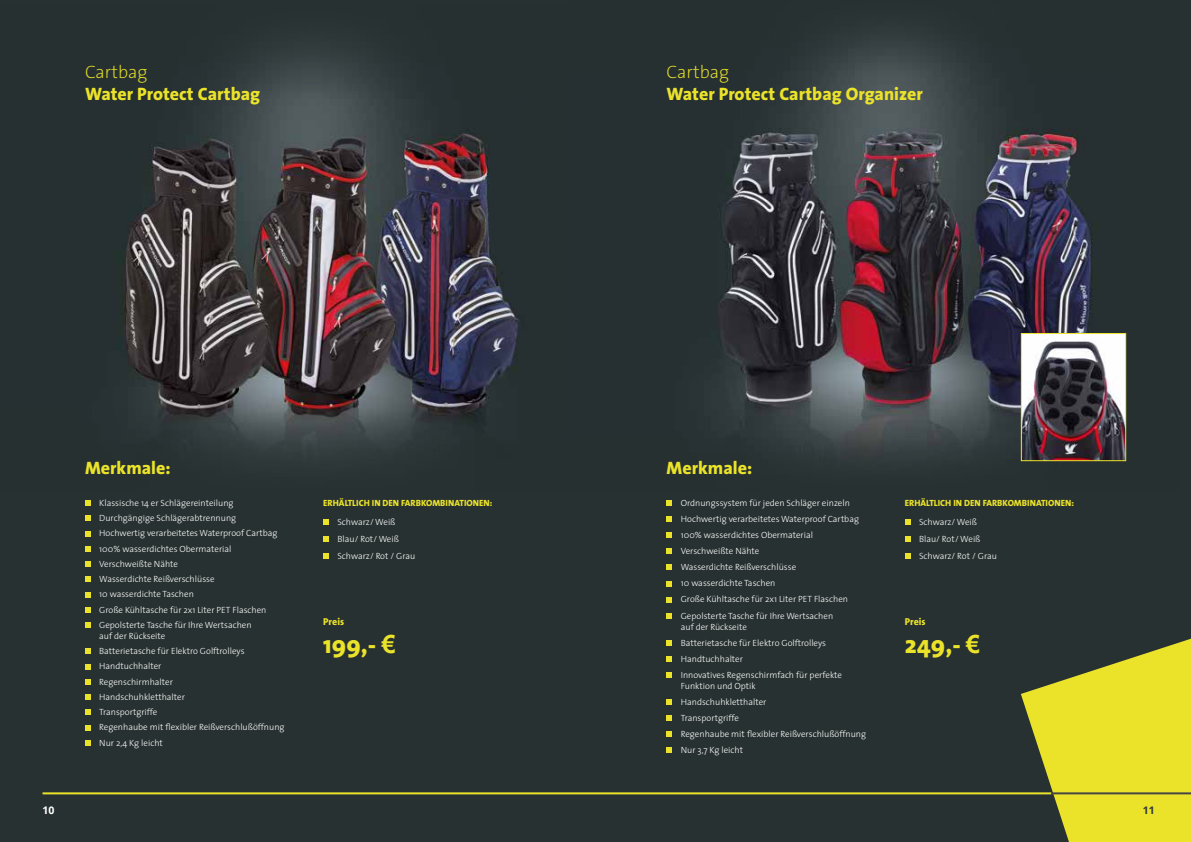
<style>
.page{position:relative;width:1191px;height:842px;background:#283131}
.page>*{position:absolute;margin:0;border:0;box-sizing:border-box;transform-origin:0 0}
.t1{font:800 25px "The Sans";color:#ebe32a}
.t2{font:800 18px "The Sans";color:#ebe32a}
.t3{font:200 18px "The Sans";color:#ebe32a}
.t4{font:700 10.5px "Open Sans";color:#fff}
.t5{font:700 10.5px "Open Sans";color:#303b3c}
.t6{font:800 10px "The Sans";color:#ebe32a}
.t7{font:300 9px/15.3px "The Sans";color:#fff}
.t8{font:800 9px "The Sans";color:#ebe32a}
.s1{font-family:"Arial";font-weight:700}
</style>
<div class="page">
<img style="left:122px;top:43px;width:397px;height:418px">
<svg style="left:1020px;top:639px;width:171px;height:203px"></svg>
<hr style="left:43px;top:792px;width:1008px;height:2px;background:#ebe32a">
<hr style="left:1051px;top:792px;width:140px;height:2px;background:#454545">
<img style="left:718px;top:32px;width:409px;height:430px">
<svg style="left:905px;top:520px;width:5px;height:5px"></svg>
<svg style="left:905px;top:536px;width:5px;height:6px"></svg>
<svg style="left:905px;top:553px;width:5px;height:6px"></svg>
<svg style="left:666px;top:500px;width:6px;height:6px"></svg>
<svg style="left:666px;top:516px;width:6px;height:6px"></svg>
<svg style="left:666px;top:532px;width:6px;height:6px"></svg>
<svg style="left:666px;top:548px;width:6px;height:6px"></svg>
<svg style="left:666px;top:565px;width:6px;height:5px"></svg>
<svg style="left:666px;top:581px;width:6px;height:5px"></svg>
<svg style="left:666px;top:597px;width:6px;height:5px"></svg>
<svg style="left:666px;top:613px;width:6px;height:5px"></svg>
<svg style="left:666px;top:640px;width:6px;height:6px"></svg>
<svg style="left:666px;top:656px;width:6px;height:6px"></svg>
<svg style="left:666px;top:672px;width:6px;height:6px"></svg>
<svg style="left:666px;top:699px;width:6px;height:6px"></svg>
<svg style="left:666px;top:715px;width:6px;height:6px"></svg>
<svg style="left:666px;top:731px;width:6px;height:6px"></svg>
<svg style="left:666px;top:748px;width:6px;height:5px"></svg>
<img style="left:1022px;top:335px;width:102px;height:124px">
<div style="left:1020px;top:333px;width:106px;height:128px;border:1px solid #ebe32a"></div>
<svg style="left:323px;top:520px;width:6px;height:5px"></svg>
<svg style="left:323px;top:536px;width:6px;height:6px"></svg>
<svg style="left:323px;top:553px;width:6px;height:6px"></svg>
<svg style="left:85px;top:500px;width:6px;height:6px"></svg>
<svg style="left:85px;top:515px;width:6px;height:6px"></svg>
<svg style="left:85px;top:531px;width:6px;height:5px"></svg>
<svg style="left:85px;top:546px;width:6px;height:6px"></svg>
<svg style="left:85px;top:561px;width:6px;height:6px"></svg>
<svg style="left:85px;top:576px;width:6px;height:6px"></svg>
<svg style="left:85px;top:592px;width:6px;height:5px"></svg>
<svg style="left:85px;top:607px;width:6px;height:6px"></svg>
<svg style="left:85px;top:622px;width:6px;height:6px"></svg>
<svg style="left:85px;top:648px;width:6px;height:6px"></svg>
<svg style="left:85px;top:664px;width:6px;height:5px"></svg>
<svg style="left:85px;top:679px;width:6px;height:6px"></svg>
<svg style="left:85px;top:694px;width:6px;height:6px"></svg>
<svg style="left:85px;top:709px;width:6px;height:6px"></svg>
<svg style="left:85px;top:725px;width:6px;height:5px"></svg>
<svg style="left:85px;top:740px;width:6px;height:6px"></svg>
<h2 class="t3" style="left:85px;top:57px;width:64px">Cartbag</h2>
<h2 class="t2" style="left:85px;top:79px;width:177px">Water Protect Cartbag</h2>
<h2 class="t3" style="left:666px;top:57px;width:64px">Cartbag</h2>
<h2 class="t2" style="left:666px;top:79px;width:258px">Water Protect Cartbag Organizer</h2>
<h2 class="t2" style="left:85px;top:453px;width:87px">Merkmale:</h2>
<h2 class="t2" style="left:666px;top:453px;width:87px">Merkmale:</h2>
<p class="t7" style="left:99px;top:495px;width:180px">Klassische 14 er Schlägereinteilung Durchgängige Schlägerabtrennung Hochwertig verarbeitetes Waterproof Cartbag 100% wasserdichtes Obermaterial Verschweißte Nähte<br>Wasserdichte Reißverschlüsse<br>10 wasserdichte Taschen<br>Große Kühltasche für 2x1 Liter PET Flaschen Gepolsterte Tasche für Ihre Wertsachen</p>
<p class="t7" style="left:99px;top:628px;width:187px">auf der Rückseite<br>Batterietasche für Elektro Golftrolleys<br>Handtuchhalter<br>Regenschirmhalter<br>Handschuhkletthalter<br>Transportgriffe<br>Regenhaube mit flexibler Reißverschlußöffnung<br>Nur 2,4 Kg leicht</p>
<p class="t8" style="left:323px;top:495px;width:171px">ERHÄLTLICH IN DEN FARBKOMBINATIONEN:</p>
<p class="t7" style="left:337px;top:513px;width:79px;line-height:16.7px">Schwarz/ Weiß<br>Blau/ Rot/ Weiß<br>Schwarz/ Rot / Grau</p>
<p class="t6" style="left:323px;top:613px;width:22px">Preis</p>
<h1 class="t1" style="left:323px;top:624px;width:74px">199,- <span class="s1">€</span></h1>
<p class="t7" style="left:681px;top:494px;width:180px;line-height:16.1px">Ordnungssystem für jeden Schläger einzeln Hochwertig verarbeitetes Waterproof Cartbag 100% wasserdichtes Obermaterial Verschweißte Nähte<br>Wasserdichte Reißverschlüsse<br>10 wasserdichte Taschen<br>Große Kühltasche für 2x1 Liter PET Flaschen Gepolsterte Tasche für Ihre Wertsachen</p>
<p class="t7" style="left:681px;top:618px;width:163px;line-height:16.1px">auf der Rückseite<br>Batterietasche für Elektro Golftrolleys<br>Handtuchhalter<br>Innovatives Regenschirmfach für perfekte</p>
<p class="t7" style="left:681px;top:677px;width:187px;line-height:16.1px">Funktion und Optik<br>Handschuhkletthalter<br>Transportgriffe<br>Regenhaube mit flexibler Reißverschlußöffnung<br>Nur 3,7 Kg leicht</p>
<p class="t8" style="left:904px;top:495px;width:171px">ERHÄLTLICH IN DEN FARBKOMBINATIONEN:</p>
<p class="t7" style="left:919px;top:513px;width:79px;line-height:16.7px">Schwarz/ Weiß<br>Blau/ Rot/ Weiß<br>Schwarz/ Rot / Grau</p>
<p class="t6" style="left:904px;top:613px;width:22px">Preis</p>
<h1 class="t1" style="left:904px;top:624px;width:77px">249,- <span class="s1">€</span></h1>
<p class="t4" style="left:43px;top:803px;width:13px">10</p>
<p class="t5" style="left:1143px;top:803px;width:13px">11</p>
</div>
